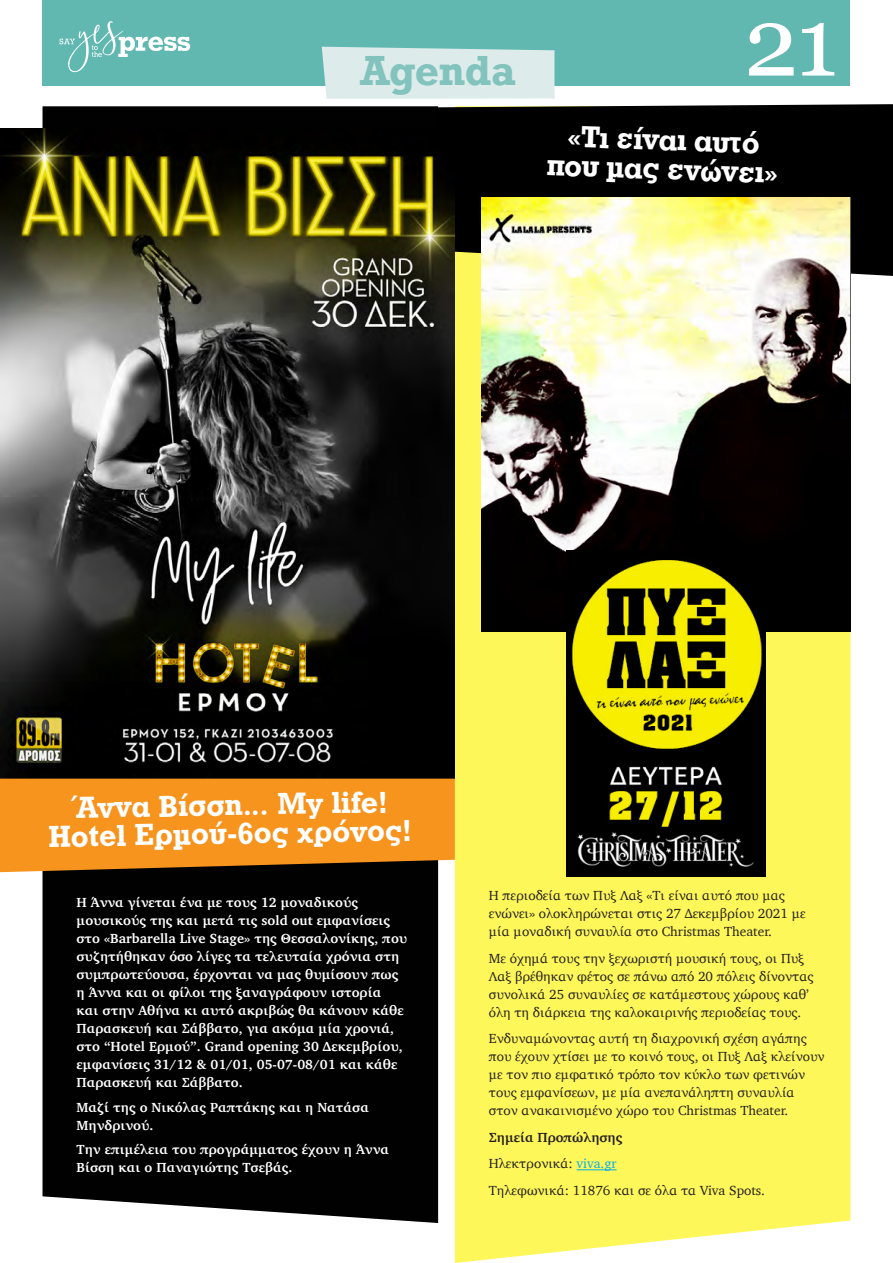
<style>
.page{position:relative;width:893px;height:1263px;background:#fff}
.page>*{position:absolute;margin:0;border:0;box-sizing:border-box;transform-origin:0 0}
.t1{font:97.5px "Georgia";color:#fff}
.t2{font:700 39.6px "Rockwell";letter-spacing:-.015em;color:#82c3bd}
.t3{font:31.5px/28.5px "UB Rockwell Bold";color:#fff;text-align:center}
.t4{font:13.5px/18px "Charter";color:#231f20}
.t5{font:700 13.5px/18px "Charter";letter-spacing:.005em;color:#fff}
.s1{font-weight:700}
.s2{color:#00aeef}
</style>
<div class="page">
<div style="left:43px;top:0;width:807px;height:85px;background:#61b8b0"></div>
<svg style="left:60px;top:21px;width:130px;height:51px"></svg>
<div style="left:455px;top:276px;width:395px;height:987px;background:#fef759"></div>
<div style="left:438px;top:104px;width:455px;height:172px;background:#000"></div>
<div style="left:43px;top:106px;width:395px;height:1117px;background:#010101"></div>
<img style="left:0;top:129px;width:455px;height:650px">
<hr style="left:577px;top:1169px;width:40px;height:1px;background:#00aeef">
<div style="left:0;top:779px;width:455px;height:93px;background:#f7941e"></div>
<div style="left:322px;top:47px;width:232px;height:52px;background:#ddecea"></div>
<img style="left:482px;top:198px;width:368px;height:433px">
<img style="left:567px;top:551px;width:198px;height:326px">
<h2 class="t2" style="left:360px;top:45px;width:157px">Agenda</h2>
<h1 class="t1" style="left:744px;top:-29px;width:95px">21</h1>
<h3 class="t3" style="left:549px;top:120px;width:233px;line-height:29.2px;rotate:2deg">«Τι είναι αυτό που μας ενώνει»</h3>
<h3 class="t3" style="left:48px;top:793px;width:364px;rotate:-1deg">Άννα Βίσση… My life!<br>Hotel Ερμού-6ος χρόνος!</h3>
<p class="t5" style="left:77px;top:894px;width:332px">Η Άννα γίνεται ένα με τους 12 μοναδικούς μουσικούς της και μετά τις sold out εμφανίσεις στο «Barbarella Live Stage» της Θεσσαλονίκης, που συζητήθηκαν όσο λίγες τα τελευταία χρόνια στη συμπρωτεύουσα, έρχονται να μας θυμίσουν πως η Άννα και οι φίλοι της ξαναγράφουν ιστορία<br>και στην Αθήνα κι αυτό ακριβώς θα κάνουν κάθε Παρασκευή και Σάββατο, για ακόμα μία χρονιά, στο “Hotel Ερμού”. Grand opening 30 Δεκεμβρίου, εμφανίσεις 31/12 &amp; 01/01, 05-07-08/01 και κάθε Παρασκευή και Σάββατο.</p>
<p class="t5" style="left:77px;top:1098px;width:294px">Μαζί της ο Νικόλας Ραπτάκης και η Νατάσα<br>Μηνδρινού.</p>
<p class="t5" style="left:77px;top:1140px;width:314px">Την επιμέλεια του προγράμματος έχουν η Άννα<br>Βίσση και ο Παναγιώτης Τσεβάς.</p>
<p class="t4" style="left:489px;top:886px;width:318px">Η περιοδεία των Πυξ Λαξ «Τι είναι αυτό που μας ενώνει» ολοκληρώνεται στις 27 Δεκεμβρίου 2021 με μία μοναδική συναυλία στο Christmas Theater.</p>
<p class="t4" style="left:489px;top:949px;width:326px">Με όχημά τους την ξεχωριστή μουσική τους, οι Πυξ Λαξ βρέθηκαν φέτος σε πάνω από 20 πόλεις δίνοντας συνολικά 25 συναυλίες σε κατάμεστους χώρους καθ’ όλη τη διάρκεια της καλοκαιρινής περιοδείας τους.</p>
<p class="t4" style="left:489px;top:1029px;width:337px">Ενδυναμώνοντας αυτή τη διαχρονική σχέση αγάπης που έχουν χτίσει με το κοινό τους, οι Πυξ Λαξ κλείνουν με τον πιο εμφατικό τρόπο τον κύκλο των φετινών τους εμφανίσεων, με μία ανεπανάληπτη συναυλία στον ανακαινισμένο χώρο του Christmas Theater.</p>
<p class="t4" style="left:489px;top:1124px;width:278px;line-height:26.5px"><span class="s1">Σημεία Προπώλησης<br></span>Ηλεκτρονικά: <span class="s2">viva.gr<br></span>Τηλεφωνικά: 11876 και σε όλα τα Viva Spots.</p>
</div>
